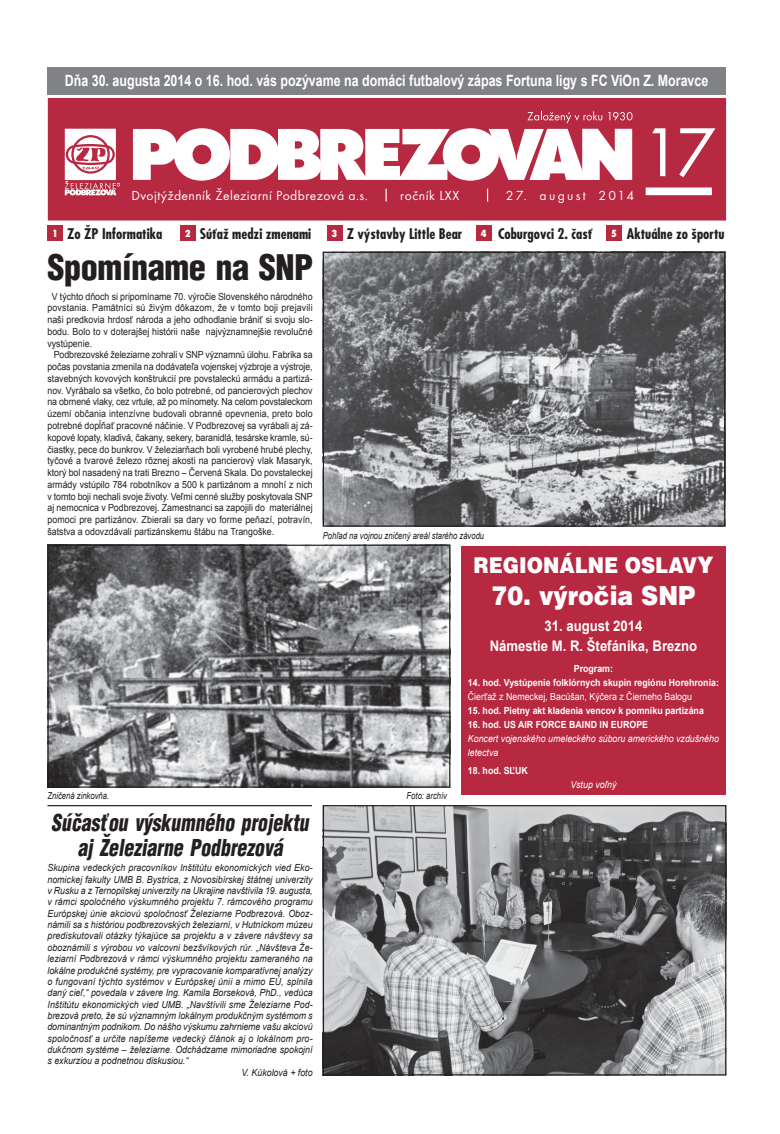
<style>
.page{position:relative;width:780px;height:1134px;background:#fff}
.page>*{position:absolute;margin:0;border:0;box-sizing:border-box;transform-origin:0 0}
.t1{font:71.75px "Futura TEE";color:#fff}
.t2{font:900 34.38px "Switzerland Cond";letter-spacing:-.015em;color:#231f20}
.t3{font:900 26.25px "Switzerland";color:#fff;scale:.9 1}
.t4{font:italic 900 22.75px/25.1px "Switzerland Cond";color:#231f20;text-align:center;scale:.87 1}
.t5{font:900 21.75px "Switzerland";color:#fff;scale:.9 1}
.t6{font:700 15.5px "Arial";color:#fff;scale:.8 1}
.t7{font:700 14.62px/19.8px "Arial";color:#fff;text-align:center;scale:.9 1}
.t8{font:700 14.38px "Fujiyama";color:#231f20}
.t9{font:13.62px "Futura TEE";letter-spacing:.03em;color:#fff}
.t10{font:13.62px "Futura TEE";letter-spacing:.17em;color:#fff}
.t11{font:9.75px/11.8px "Arial";color:#231f20;text-align:justify;scale:.9 1}
.t12{font:italic 9.75px "Arial";letter-spacing:.005em;color:#231f20;scale:.9 1}
.t13{font:700 9.75px "Arial";color:#fff;scale:.9 1}
.t14{font:italic 9.75px/14px "Arial";color:#fff;scale:.9 1}
.t15{font:9.75px "Arial";color:#fff;scale:.9 1}
.t16{font:italic 9.62px "Arial";color:#231f20;scale:.8 1}
.t17{font:800 9.62px "Fujiyama";color:#fff}
.s1{font-size:22.75px}
</style>
<div class="page">
<svg style="left:48px;top:98px;width:678px;height:123px;background:#bb364d"></svg>
<svg style="left:133px;top:111px;width:499px;height:70px"></svg>
<svg style="left:385px;top:189px;width:1px;height:13px"></svg>
<svg style="left:487px;top:189px;width:1px;height:13px"></svg>
<div style="left:47px;top:225px;width:16px;height:16px;background:#b72841"></div>
<div style="left:180px;top:225px;width:15px;height:16px;background:#b72841"></div>
<div style="left:327px;top:225px;width:15px;height:16px;background:#b72841"></div>
<div style="left:476px;top:225px;width:15px;height:16px;background:#b72841"></div>
<div style="left:606px;top:225px;width:15px;height:16px;background:#b72841"></div>
<div style="left:461px;top:546px;width:264px;height:248px;background:#b72841"></div>
<div style="left:48px;top:67px;width:678px;height:28px;background:#808285"></div>
<img style="left:325px;top:254px;width:398px;height:271px">
<div style="left:323px;top:252px;width:402px;height:275px;border:1px solid #231f20"></div>
<img style="left:49px;top:547px;width:399px;height:239px">
<div style="left:47px;top:545px;width:403px;height:243px;border:1px solid #231f20"></div>
<img style="left:325px;top:807px;width:399px;height:266px">
<div style="left:323px;top:805px;width:403px;height:270px;border:1px solid #231f20"></div>
<hr style="left:47px;top:805px;width:265px;height:1px;background:#231f20">
<h3 class="t6" style="left:65px;top:72px;width:805px">Dňa 30. augusta 2014 o 16. hod. vás pozývame na domáci futbalový zápas Fortuna ligy s FC ViOn Z. Moravce</h3>
<h3 class="t9" style="left:131px;top:189px;width:238px">Dvojtýždenník Železiarní Podbrezová a.s.</h3>
<h3 class="t9" style="left:400px;top:189px;width:60px">ročník LXX</h3>
<h3 class="t10" style="left:506px;top:189px;width:130px">27. august 2014</h3>
<h1 class="t1" style="left:641px;top:119px;width:76px">17</h1>
<h3 class="t8" style="left:67px;top:227px;width:96px">Zo ŽP Informatika</h3>
<h3 class="t8" style="left:200px;top:227px;width:113px">Súťaž medzi zmenami</h3>
<h3 class="t8" style="left:498px;top:227px;width:96px">Coburgovci 2. časť</h3>
<h3 class="t8" style="left:627px;top:227px;width:99px">Aktuálne zo športu</h3>
<h3 class="t8" style="left:346px;top:227px;width:117px">Z výstavby Little Bear</h3>
<p class="t17" style="left:52px;top:229px;width:7px">1</p>
<p class="t17" style="left:185px;top:229px;width:7px">2</p>
<p class="t17" style="left:331px;top:229px;width:7px">3</p>
<p class="t17" style="left:481px;top:229px;width:7px">4</p>
<p class="t17" style="left:611px;top:229px;width:7px">5</p>
<h2 class="t2" style="left:47px;top:251px;width:267px">Spomíname na SNP</h2>
<p class="t11" style="left:47px;top:290px;width:296px;text-indent:4px">V týchto dňoch si pripomíname 70. výročie Slovenského národného povstania. Pamätníci sú živým dôkazom, že v tomto boji prejavili naši predkovia hrdosť národa a jeho odhodlanie brániť si svoju slo&shy;bodu. Bolo to v doterajšej histórii naše najvýznamnejšie revolučné vystúpenie.</p>
<p class="t11" style="left:47px;top:349px;width:296px;text-indent:6px">Podbrezovské železiarne zohrali v SNP významnú úlohu. Fabrika sa počas povstania zmenila na dodávateľa vojenskej výzbroje a výstroje, stavebných kovových konštrukcií pre povstaleckú armádu a partizá&shy;nov. Vyrábalo sa všetko, čo bolo potrebné, od pancierových plechov na obrnené vlaky, cez vrtule, až po mínomety. Na celom povstaleckom území občania intenzívne budovali obranné opevnenia, preto bolo potrebné dopĺňať pracovné náčinie. V Podbrezovej sa vyrábali aj zá&shy;kopové lopaty, kladivá, čakany, sekery, baranidlá, tesárske kramle, sú&shy;čiastky, pece do bunkrov. V železiarňach boli vyrobené hrubé plechy, tyčové a tvarové železo rôznej akosti na pancierový vlak Masaryk, ktorý bol nasadený na trati Brezno – Červená Skala. Do povstaleckej armády vstúpilo 784 robotníkov a 500 k partizánom a mnohí z nich v tomto boji nechali svoje životy. Veľmi cenné služby poskytovala SNP aj nemocnica v Podbrezovej. Zamestnanci sa zapojili do materiálnej pomoci pre partizánov. Zbierali sa dary vo forme peňazí, potravín, šatstva a odovzdávali partizánskemu štábu na Trangoške.</p>
<p class="t16" style="left:323px;top:530px;width:203px">Pohľad na vojnou zničený areál starého závodu</p>
<h3 class="t5" style="left:473px;top:555px;width:268px">REGIONÁLNE OSLAV<span class="s1">Y</span></h3>
<h3 class="t3" style="left:491px;top:583px;width:228px">70. výročia SNP</h3>
<h3 class="t7" style="left:489px;top:616px;width:232px">31. august 2014<br>Námestie M. R. Štefánika, Brezno</h3>
<p class="t13" style="left:573px;top:663px;width:45px">Program:</p>
<p class="t13" style="left:468px;top:677px;width:280px">14. hod. Vystúpenie folklórnych skupín regiónu Horehronia:</p>
<p class="t15" style="left:468px;top:691px;width:250px">Čierťaž z Nemeckej, Bacúšan, Kýčera z Čierneho Balogu</p>
<p class="t13" style="left:468px;top:705px;width:264px">15. hod. Pietny akt kladenia vencov k pomníku partizána</p>
<p class="t13" style="left:468px;top:719px;width:202px">16. hod. US AIR FORCE BAIND IN EUROPE</p>
<p class="t14" style="left:468px;top:732px;width:280px">Koncert vojenského umeleckého súboru amerického vzdušného letectva</p>
<p class="t13" style="left:468px;top:765px;width:68px">18. hod. SĽUK</p>
<p class="t14" style="left:570px;top:777px;width:53px">Vstup voľný</p>
<p class="t16" style="left:47px;top:790px;width:79px">Zničená zinkovňa.</p>
<p class="t16" style="left:406px;top:790px;width:52px">Foto: archív</p>
<h3 class="t4" style="left:51px;top:811px;width:297px">Súčasťou výskumného projektu aj Železiarne Podbrezová</h3>
<p class="t12" style="left:47px;top:862px;width:296px">Skupina vedeckých pracovníkov Inštitútu ekonomických vied Eko-</p>
<p class="t12" style="left:47px;top:874px;width:296px">nomickej fakulty UMB B. Bystrica, z Novosibírskej štátnej univerzity</p>
<p class="t12" style="left:47px;top:885px;width:296px">v Rusku a z Ternopilskej univerzity na Ukrajine navštívila 19. augusta,</p>
<p class="t12" style="left:47px;top:896px;width:296px">v rámci spoločného výskumného projektu 7. rámcového programu</p>
<p class="t12" style="left:47px;top:908px;width:296px">Európskej únie akciovú spoločnosť Železiarne Podbrezová. Oboz-</p>
<p class="t12" style="left:47px;top:919px;width:296px">námili sa s históriou podbrezovských železiarní, v Hutníckom múzeu</p>
<p class="t12" style="left:47px;top:930px;width:296px">prediskutovali otázky týkajúce sa projektu a v závere návštevy sa</p>
<p class="t12" style="left:47px;top:942px;width:296px">oboznámili s výrobou vo valcovni bezšvíkových rúr. „Návšteva Že-</p>
<p class="t12" style="left:47px;top:953px;width:296px">leziarní Podbrezová v rámci výskumného projektu zameraného na</p>
<p class="t12" style="left:47px;top:965px;width:296px">lokálne produkčné systémy, pre vypracovanie komparatívnej analýzy</p>
<p class="t12" style="left:47px;top:976px;width:296px">o fungovaní týchto systémov v Európskej únii a mimo EÚ, splnila</p>
<p class="t12" style="left:47px;top:987px;width:296px">daný cieľ,“ povedala v závere Ing. Kamila Borseková, PhD., vedúca</p>
<p class="t12" style="left:47px;top:999px;width:296px">Inštitútu ekonomických vied UMB. „Navštívili sme Železiarne Pod-</p>
<p class="t12" style="left:47px;top:1010px;width:296px">brezová preto, že sú významným lokálnym produkčným systémom s</p>
<p class="t12" style="left:47px;top:1021px;width:296px">dominantným podnikom. Do nášho výskumu zahrnieme vašu akciovú</p>
<p class="t12" style="left:47px;top:1033px;width:296px">spoločnosť a určite napíšeme vedecký článok aj o lokálnom pro-</p>
<p class="t12" style="left:47px;top:1044px;width:296px">dukčnom systéme – železiarne. Odchádzame mimoriadne spokojní</p>
<p class="t12" style="left:47px;top:1055px;width:158px">s exkurziou a podnetnou diskusiou.“</p>
<p class="t12" style="left:241px;top:1067px;width:81px">V. Kúkolová + foto</p>
</div>
